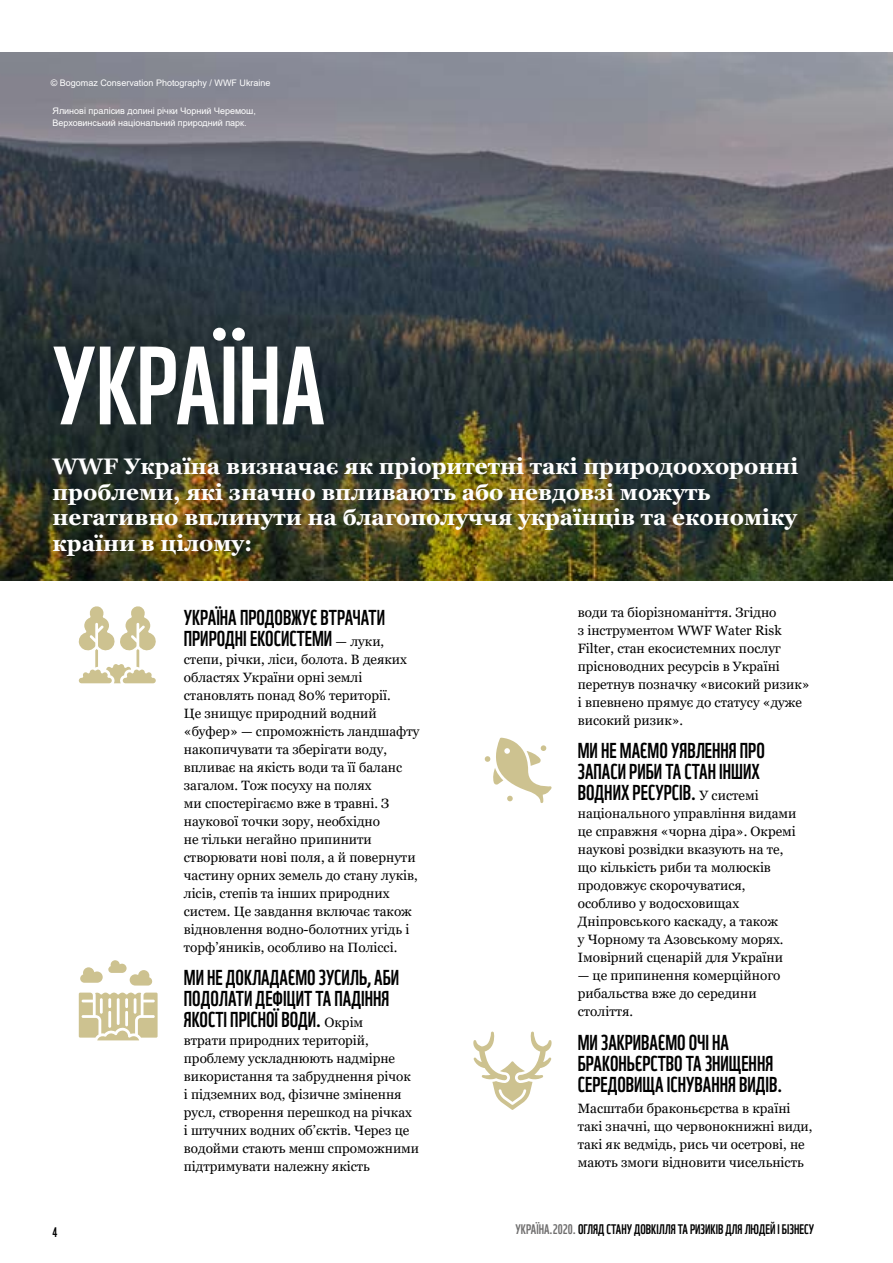
<style>
.page{position:relative;width:893px;height:1263px;background:#fff}
.page>*{position:absolute;margin:0;border:0;box-sizing:border-box;transform-origin:0 0}
.t1{font:108px "WWF";color:#fff}
.t2{font:700 22.5px/25.5px "Georgia";color:#fff}
.t3{font:21px/21px "WWF";color:#000}
.t4{font:13.5px/18px "Georgia";color:#000}
.t5{font:13.5px "WWF";color:#000}
.t6{font:9px/12px "Arial";color:#fff}
.s1{font-family:"Georgia";font-size:13.5px}
.s2{color:#706f6f}
</style>
<div class="page">
<img style="left:0;top:53px;width:893px;height:527px">
<svg style="left:473px;top:1031px;width:79px;height:79px"></svg>
<svg style="left:485px;top:738px;width:67px;height:65px"></svg>
<svg style="left:80px;top:960px;width:72px;height:25px"></svg>
<svg style="left:79px;top:992px;width:79px;height:48px"></svg>
<svg style="left:78px;top:606px;width:78px;height:77px"></svg>
<p class="t6" style="left:51px;top:77px;width:221px">© Bogomaz Conservation Photography / WWF Ukraine</p>
<p class="t6" style="left:53px;top:105px;width:205px">Ялинові пралісив долині річки Чорний Черемош,<br>Верховинський національний природний парк.</p>
<h1 class="t1" style="left:53px;top:301px;width:274px">УКРАЇНА</h1>
<h2 class="t2" style="left:53px;top:454px;width:747px">WWF Україна визначає як пріоритетні такі природоохоронні проблеми, які значно впливають або невдовзі можуть негативно вплинути на благополуччя українців та економіку країни в цілому:</h2>
<h3 class="t3" style="left:184px;top:605px;width:203px">УКРАЇНА ПРОДОВЖУЄ ВТРАЧАТИ<br>ПРИРОДНІ ЕКОСИСТЕМИ <span class="s1">— луки,</span></h3>
<p class="t4" style="left:184px;top:650px;width:237px">степи, річки, ліси, болота. В деяких областях України орні землі становлять понад 80% території.<br>Це знищує природний водний «буфер» — спроможність ландшафту накопичувати та зберігати воду, впливає на якість води та її баланс загалом. Тож посуху на полях<br>ми спостерігаємо вже в травні. З наукової точки зору, необхідно<br>не тільки негайно припинити створювати нові поля, а й повернути частину орних земель до стану луків, лісів, степів та інших природних систем. Це завдання включає також відновлення водно-болотних угідь і торф’яників, особливо на Поліссі.</p>
<h3 class="t3" style="left:184px;top:965px;width:217px">МИ НЕ ДОКЛАДАЄМО ЗУСИЛЬ, АБИ<br>ПОДОЛАТИ ДЕФІЦИТ ТА ПАДІННЯ<br>ЯКОСТІ ПРІСНОЇ ВОДИ. <span class="s1">Окрім</span></h3>
<p class="t4" style="left:184px;top:1032px;width:237px">втрати природних територій, проблему ускладнюють надмірне використання та забруднення річок<br>і підземних вод, фізичне змінення русл, створення перешкод на річках і штучних водних об’єктів. Через це водойми стають менш спроможними підтримувати належну якість</p>
<p class="t4" style="left:578px;top:603px;width:233px">води та біорізноманіття. Згідно<br>з інструментом WWF Water Risk<br>Filter, стан екосистемних послуг прісноводних ресурсів в Україні перетнув позначку «високий ризик» і впевнено прямує до статусу «дуже високий ризик».</p>
<h3 class="t3" style="left:578px;top:738px;width:189px">МИ НЕ МАЄМО УЯВЛЕННЯ ПРО<br>ЗАПАСИ РИБИ ТА СТАН ІНШИХ<br>ВОДНИХ РЕСУРСІВ. <span class="s1">У системі</span></h3>
<p class="t4" style="left:578px;top:805px;width:220px">національного управління видами це справжня «чорна діра». Окремі наукові розвідки вказують на те, що кількість риби та молюсків продовжує скорочуватися, особливо у водосховищах<br>Дніпровського каскаду, а також<br>у Чорному та Азовському морях.<br>Імовірний сценарій для України</p>
<p class="t4" style="left:578px;top:967px;width:204px">— це припинення комерційного рибальства вже до середини століття.</p>
<h3 class="t3" style="left:578px;top:1030px;width:206px">МИ ЗАКРИВАЄМО ОЧІ НА<br>БРАКОНЬЄРСТВО ТА ЗНИЩЕННЯ<br>СЕРЕДОВИЩА ІСНУВАННЯ ВИДІВ.</h3>
<p class="t4" style="left:578px;top:1100px;width:236px">Масштаби браконьєрства в країні такі значні, що червонокнижні види, такі як ведмідь, рись чи осетрові, не мають змоги відновити чисельність</p>
<p class="t5" style="left:53px;top:1221px;width:6px">4</p>
<p class="t5" style="left:516px;top:1219px;width:300px"><span class="s2">УКРАЇНА.2020.</span> ОГЛЯД СТАНУ ДОВКІЛЛЯ ТА РИЗИКІВ ДЛЯ ЛЮДЕЙ І БІЗНЕСУ</p>
</div>
